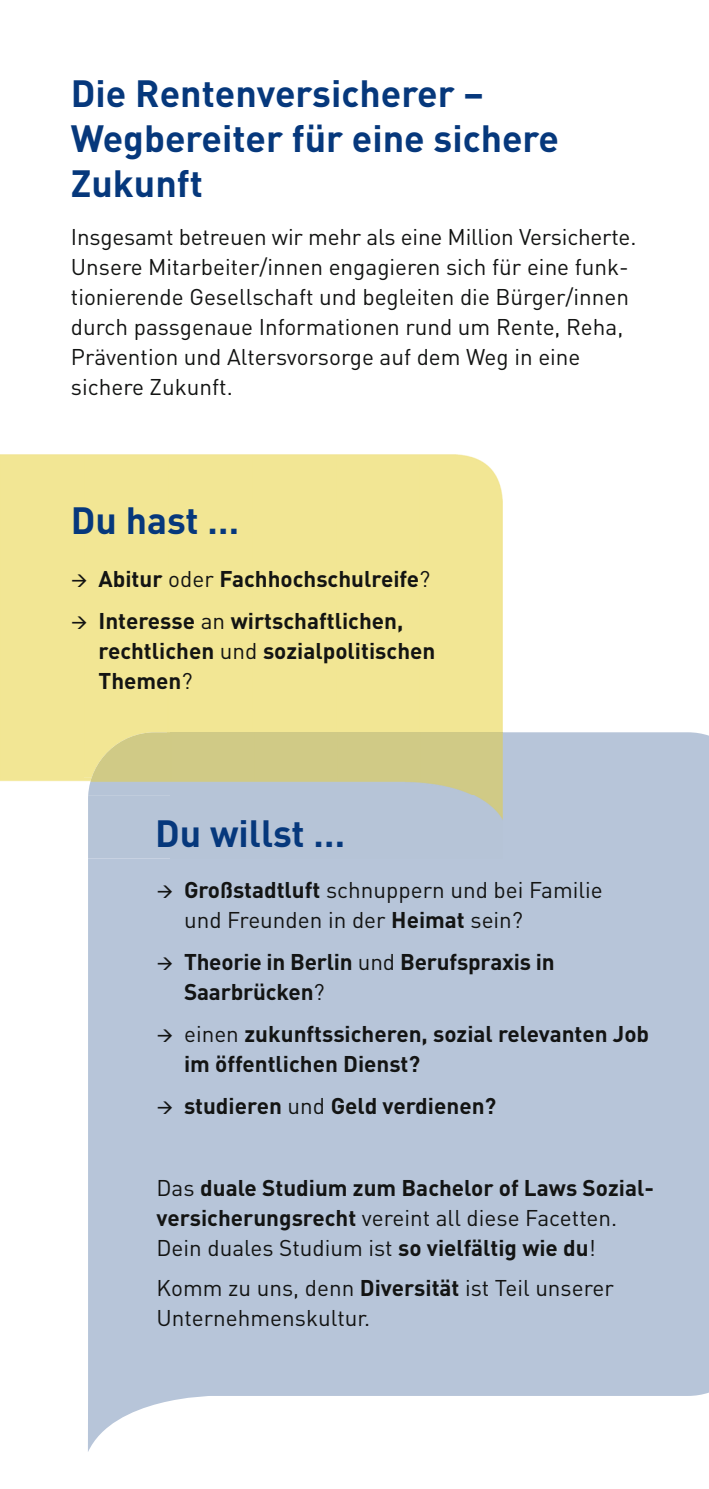
<style>
.page{position:relative;width:709px;height:1489px;background:#fff}
.page>*{position:absolute;margin:0;border:0;box-sizing:border-box;transform-origin:0 0}
.t1{font:700 37.5px/45px "DIN Pro DR Vp";color:#06387c}
.t2{font:22.5px/30px "DIN Pro DR Vp";color:#131413}
.t3{font:700 22.5px/30px "DIN Pro DR Vp";color:#131413}
.s1{font-weight:400}
.s2{font-weight:700}
</style>
<div class="page">
<svg style="left:88px;top:732px;width:621px;height:719px;background:#bcc9dc"></svg>
<img style="left:88px;top:732px;width:414px;height:126px">
<h1 class="t1" style="left:71px;top:70px;width:489px">Die Rentenversicherer –<br>Wegbereiter für eine sichere<br>Zukunft</h1>
<p class="t2" style="left:71px;top:221px;width:567px">Insgesamt betreuen wir mehr als eine Million Versicherte.<br>Unsere Mitarbeiter/innen engagieren sich für eine funk&shy;tionierende Gesellschaft und begleiten die Bürger/innen durch passgenaue Informationen rund um Rente, Reha, Prävention und Altersvorsorge auf dem Weg in eine sichere Zukunft.</p>
<h1 class="t1" style="left:71px;top:497px;width:170px">Du hast …</h1>
<p class="t3" style="left:71px;top:563px;width:361px">→ Abitur <span class="s1">oder</span> Fachhochschulreife<span class="s1">?</span></p>
<p class="t3" style="left:98px;top:605px;width:338px;text-indent:-28px">→ Interesse <span class="s1">an</span> wirtschaftlichen, rechtlichen <span class="s1">und</span> sozialpolitischen<br>Themen<span class="s1">?</span></p>
<h1 class="t1" style="left:155px;top:809px;width:192px">Du willst …</h1>
<p class="t2" style="left:184px;top:874px;width:420px;text-indent:-28px">→ <span class="s2">Großstadtluft</span> schnuppern und bei Familie und Freunden in der <span class="s2">Heimat</span> sein?</p>
<p class="t3" style="left:184px;top:946px;width:372px;text-indent:-28px">→ Theorie in Berlin <span class="s1">und</span> Berufspraxis in<br>Saarbrücken<span class="s1">?</span></p>
<p class="t3" style="left:184px;top:1018px;width:466px;text-indent:-28px">→ <span class="s1">einen</span> zukunftssicheren, sozial relevanten Job im öffentlichen Dienst?</p>
<p class="t3" style="left:156px;top:1090px;width:341px">→ studieren <span class="s1">und</span> Geld verdienen?</p>
<p class="t3" style="left:156px;top:1171px;width:499px"><span class="s1">Das</span> duale Studium zum Bachelor of Laws Sozial&shy;versicherungsrecht <span class="s1">vereint all diese Facetten.<br>Dein duales Studium ist</span> so vielfältig wie du<span class="s1">!</span></p>
<p class="t2" style="left:156px;top:1272px;width:459px">Komm zu uns, denn <span class="s2">Diversität</span> ist Teil unserer<br>Unternehmenskultur.</p>
</div>
